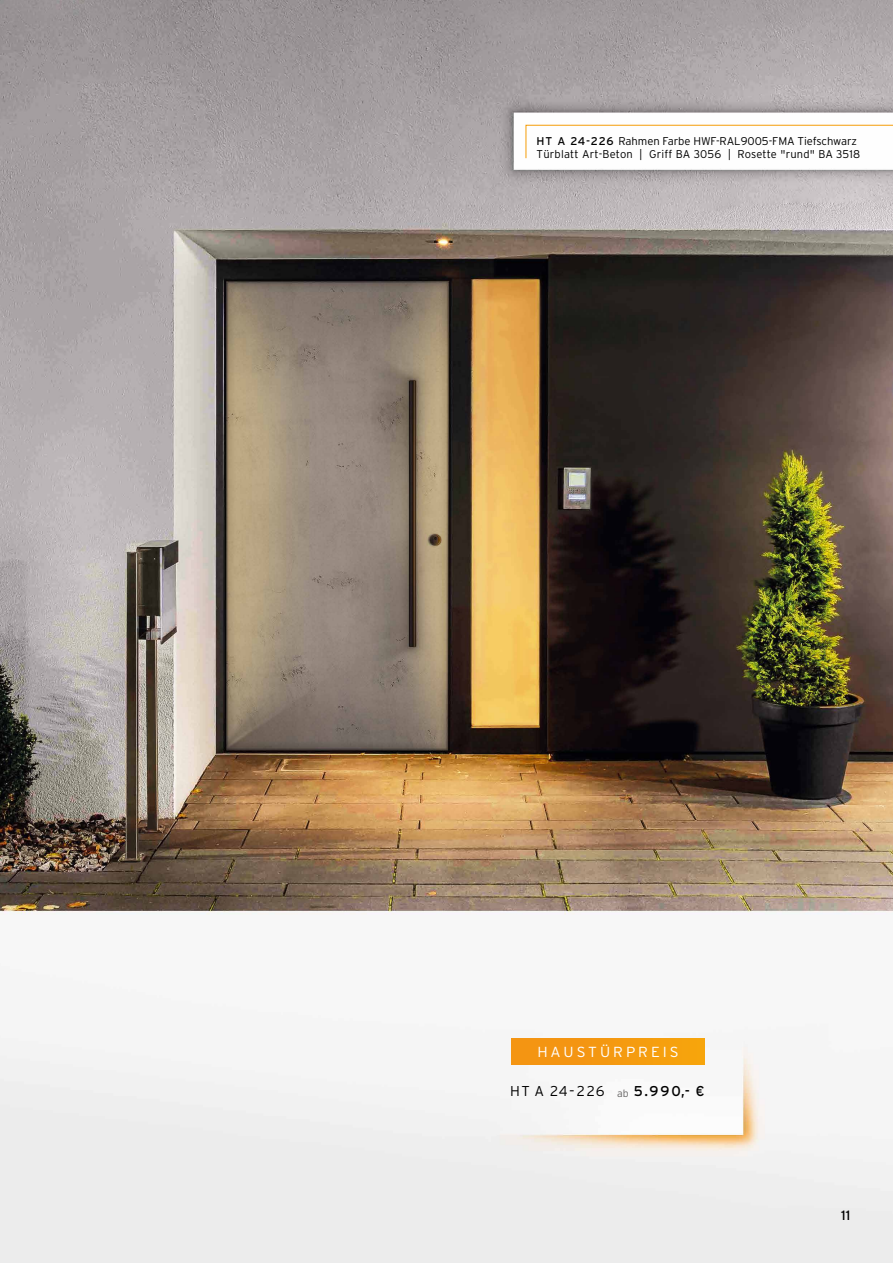
<style>
.page{position:relative;width:893px;height:1263px;background:#fff}
.page>*{position:absolute;margin:0;border:0;box-sizing:border-box;transform-origin:0 0}
.t1{font:300 14.55px "Interstate";letter-spacing:.2em;color:#fff}
.t2{font:300 14.25px "Interstate";letter-spacing:.08em;color:#000}
.t3{font:13.5px "Interstate";color:#000}
.t4{font:300 11.25px/13.5px "Interstate";color:#000}
.s1{font-weight:400}
.s2{font-size:10.5px;color:#646363}
</style>
<div class="page">
<img style="left:0;top:0;width:893px;height:1263px">
<svg style="left:525px;top:124px;width:368px;height:35px"></svg>
<div style="left:511px;top:1039px;width:194px;height:25px;background:#f49811"></div>
<p class="t4" style="left:537px;top:134px;width:325px"><span class="s1">HT A 24-226</span> Rahmen Farbe HWF-RAL9005-FMA Tiefschwarz<br>Türblatt Art-Beton | Griff BA 3056 | Rosette "rund" BA 3518</p>
<p class="t1" style="left:537px;top:1043px;width:143px">HAUSTÜRPREIS</p>
<p class="t2" style="left:510px;top:1083px;width:196px">HT A 24-226 <span class="s2">ab</span> <span class="s1">5.990,- €</span></p>
<p class="t3" style="left:841px;top:1208px;width:11px">11</p>
</div>
